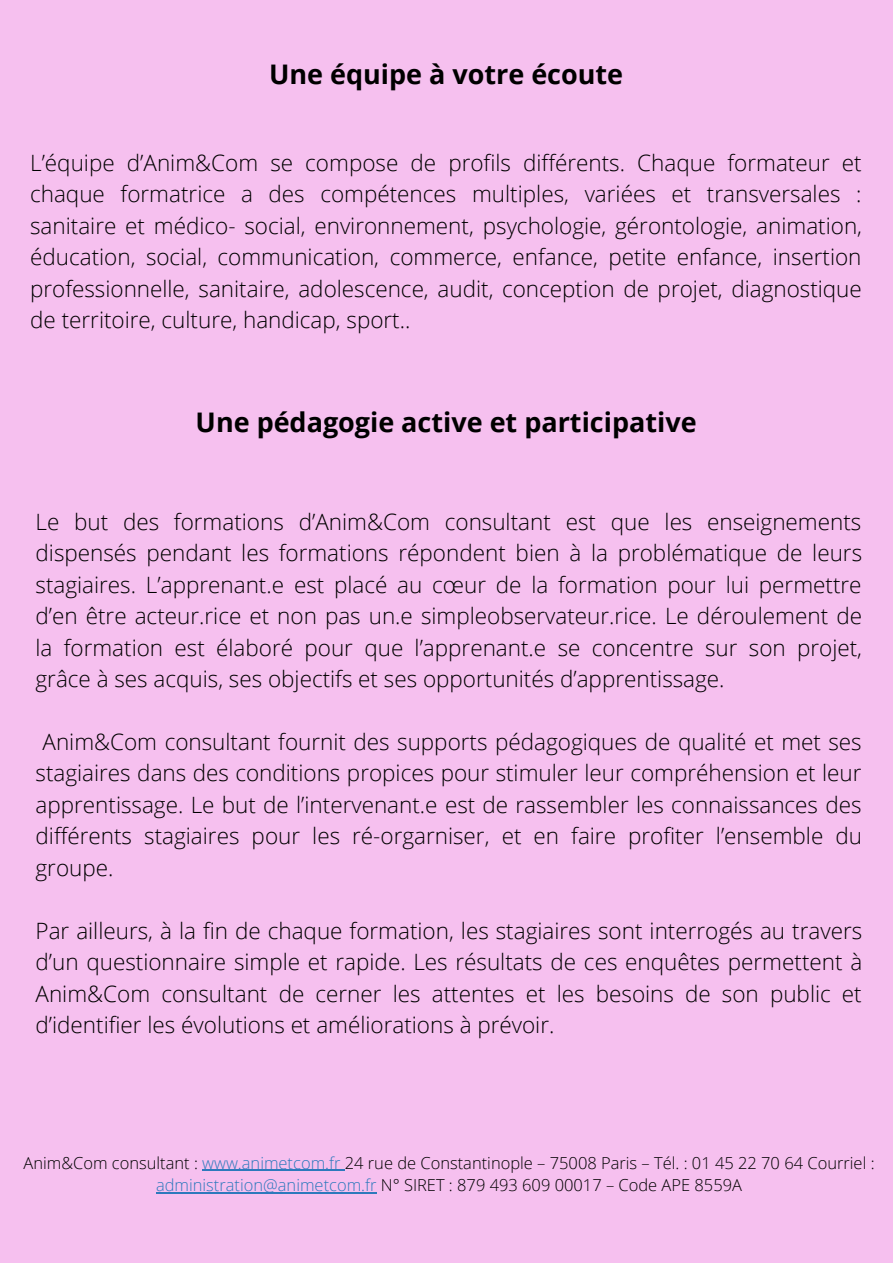
<style>
.page{position:relative;width:893px;height:1264px;background:#fff}
.page>*{position:absolute;margin:0;border:0;box-sizing:border-box;transform-origin:0 0}
.t1{font:700 27px "Open Sans";color:#000}
.t2{font:300 22.5px/31.5px "Open Sans";color:#000;text-align:justify}
.t3{font:300 16.5px/22.5px "Open Sans";color:#000;text-align:center}
.s1{color:#2d79bc}
</style>
<div class="page">
<div style="left:0;top:0;width:892px;height:1262px;background:#f6c0ef"></div>
<hr style="left:202px;top:1169px;width:143px;height:1px;background:#2d79bc">
<hr style="left:156px;top:1192px;width:220px;height:1px;background:#2d79bc">
<p class="t1" style="left:269px;top:55px;width:355px">Une équipe à votre écoute</p>
<p class="t2" style="left:30px;top:146px;width:833px">L’équipe d’Anim&amp;Com se compose de profils différents. Chaque formateur et chaque formatrice a des compétences multiples, variées et transversales : sanitaire et médico- social, environnement, psychologie, gérontologie, animation, éducation, social, communication, commerce, enfance, petite enfance, insertion professionnelle, sanitaire, adolescence, audit, conception de projet, diagnostique de territoire, culture, handicap, sport..</p>
<p class="t1" style="left:196px;top:403px;width:502px">Une pédagogie active et participative</p>
<p class="t2" style="left:36px;top:505px;width:828px">Le but des formations d’Anim&amp;Com consultant est que les enseignements dispensés pendant les formations répondent bien à la problématique de leurs stagiaires. L’apprenant.e est placé au cœur de la formation pour lui permettre d’en être acteur.rice et non pas un.e simpleobservateur.rice. Le déroulement de la formation est élaboré pour que l’apprenant.e se concentre sur son projet, grâce à ses acquis, ses objectifs et ses opportunités d’apprentissage.</p>
<p class="t2" style="left:36px;top:725px;width:828px;text-indent:7px">Anim&amp;Com consultant fournit des supports pédagogiques de qualité et met ses stagiaires dans des conditions propices pour stimuler leur compréhension et leur apprentissage. Le but de l’intervenant.e est de rassembler les connaissances des différents stagiaires pour les ré-orgarniser, et en faire profiter l’ensemble du groupe.</p>
<p class="t2" style="left:36px;top:914px;width:828px">Par ailleurs, à la fin de chaque formation, les stagiaires sont interrogés au travers d’un questionnaire simple et rapide. Les résultats de ces enquêtes permettent à Anim&amp;Com consultant de cerner les attentes et les besoins de son public et d’identifier les évolutions et améliorations à prévoir.</p>
<p class="t3" style="left:23px;top:1150px;width:852px">Anim&amp;Com consultant : <span class="s1">www.animetcom.fr</span> 24 rue de Constantinople – 75008 Paris – Tél. : 01 45 22 70 64 Courriel : <span class="s1">administration@animetcom.fr</span> N° SIRET : 879 493 609 00017 – Code APE 8559A</p>
</div>
